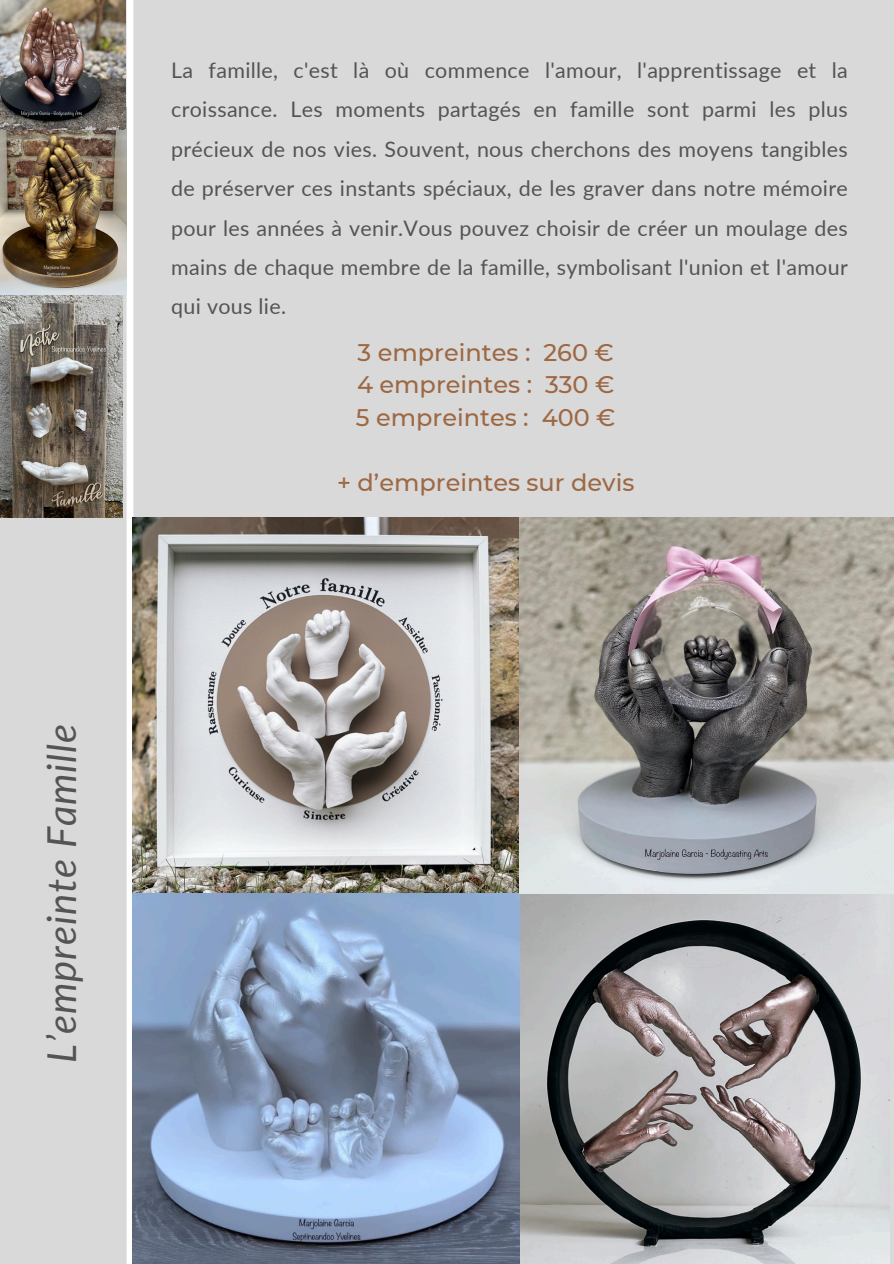
<style>
.page{position:relative;width:894px;height:1264px;background:#fff}
.page>*{position:absolute;margin:0;border:0;box-sizing:border-box;transform-origin:0 0}
.t1{font:italic 39.9px "Lato";letter-spacing:.02em;color:#545454}
.t2{font:500 24px/32.7px "Montserrat";color:#9d6844;text-align:justify}
.t3{font:21.45px/39.3px "Lato";letter-spacing:.015em;color:#545454;text-align:justify}
</style>
<div class="page">
<div style="left:0;top:0;width:893px;height:1263px;background:#d9d9d9"></div>
<div style="left:126px;top:0;width:7px;height:1263px;background:#fff"></div>
<img style="left:133px;top:517px;width:760px;height:376px">
<img style="left:133px;top:893px;width:756px;height:370px">
<img style="left:0;top:295px;width:123px;height:223px">
<img style="left:0;top:108px;width:126px;height:187px">
<img style="left:0;top:0;width:125px;height:129px">
<p class="t3" style="left:171px;top:50px;width:678px">La famille, c'est là où commence l'amour, l'apprentissage et la croissance. Les moments partagés en famille sont parmi les plus précieux de nos vies. Souvent, nous cherchons des moyens tangibles de préserver ces instants spéciaux, de les graver dans notre mémoire pour les années à venir.Vous pouvez choisir de créer un moulage des mains de chaque membre de la famille, symbolisant l'union et l'amour qui vous lie.</p>
<p class="t2" style="left:356px;top:336px;width:261px">3 empreintes : 260 € 4 empreintes : 330 € 5 empreintes : 400 €</p>
<p class="t2" style="left:337px;top:466px;width:299px">+ d’empreintes sur devis</p>
<p class="t1" style="left:37px;top:1062px;width:340px;rotate:-90deg">L’empreinte Famille</p>
</div>
